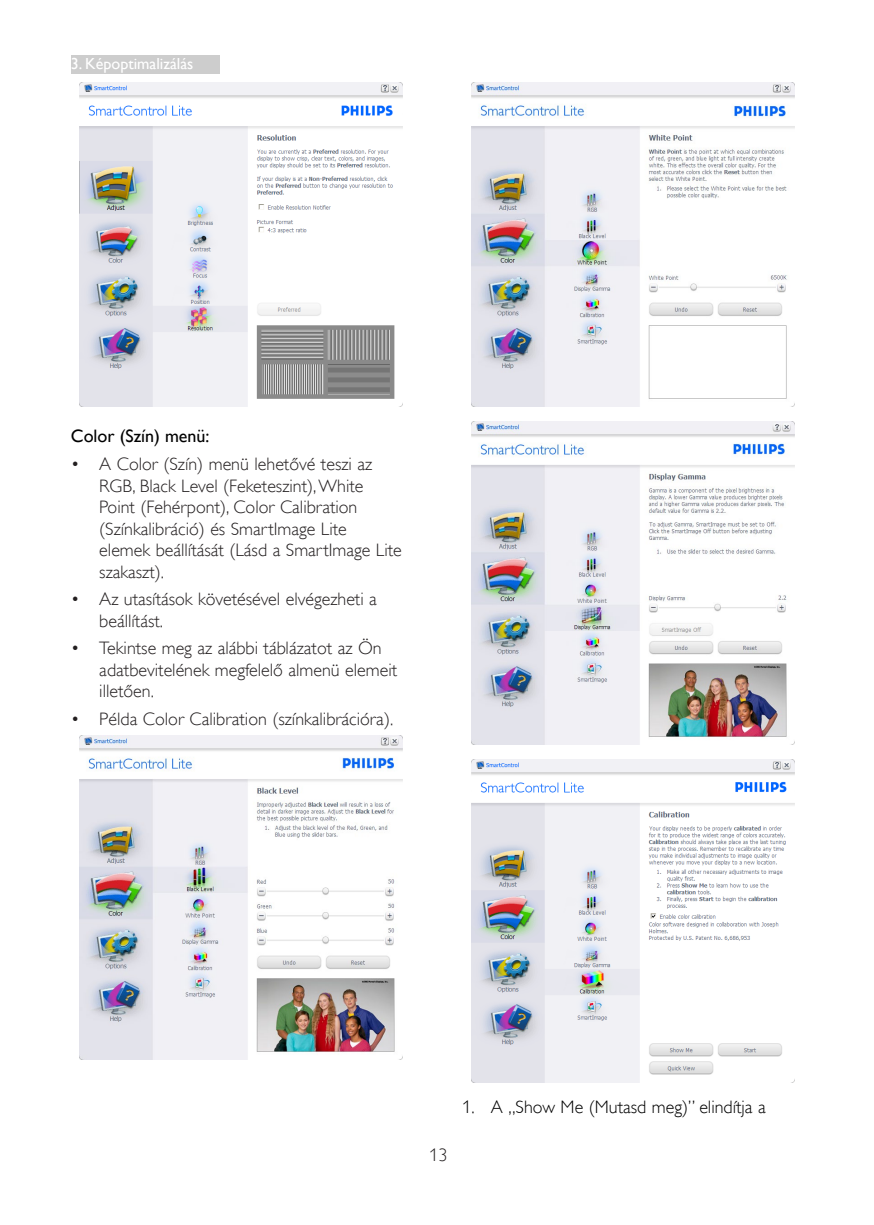
<style>
.page{position:relative;width:874px;height:1225px;background:#fff}
.page>*{position:absolute;margin:0;border:0;box-sizing:border-box;transform-origin:0 0}
.t1{font:18px/21.6px "Gill Sans Alt One WGL Light";color:#231f20}
.t2{font:18px "Gill Sans Alt One WGL Light";color:#000}
.Heading_3{font:18px "Gill Sans Alt One WGL";color:#000}
.t3{font:16px "Gill Sans Alt One WGL";color:#fff}
</style>
<div class="page">
<div style="left:71px;top:55px;width:148px;height:19px;background:#cdcdcd"></div>
<img style="left:79px;top:83px;width:324px;height:323px">
<img style="left:79px;top:736px;width:324px;height:323px">
<img style="left:471px;top:83px;width:323px;height:323px">
<img style="left:471px;top:421px;width:323px;height:323px">
<img style="left:471px;top:759px;width:323px;height:323px">
<p class="t3" style="left:71px;top:53px;width:124px">3. Képoptimalizálás</p>
<p class="Heading_3" style="left:71px;top:423px;width:140px">Color (Szín) menü:</p>
<p class="t1" style="left:99px;top:453px;width:304px;text-indent:-28px">• A Color (Szín) menü lehetővé teszi az RGB, Black Level (Feketeszint), White Point (Fehérpont), Color Calibration (Színkalibráció) és SmartImage Lite elemek beállítását (Lásd a SmartImage Lite szakaszt).</p>
<p class="t1" style="left:99px;top:588px;width:279px;text-indent:-28px">• Az utasítások követésével elvégezheti a beállítást.</p>
<p class="t1" style="left:99px;top:637px;width:299px;text-indent:-28px">• Tekintse meg az alábbi táblázatot az Ön adatbevitelének megfelelő almenü elemeit illetően.</p>
<p class="t1" style="left:71px;top:708px;width:323px">• Példa Color Calibration (színkalibrációra).</p>
<p class="t1" style="left:429px;top:1144px;width:19px">13</p>
<p class="t2" style="left:462px;top:1095px;width:305px">1. A „Show Me (Mutasd meg)” elindítja a</p>
</div>
